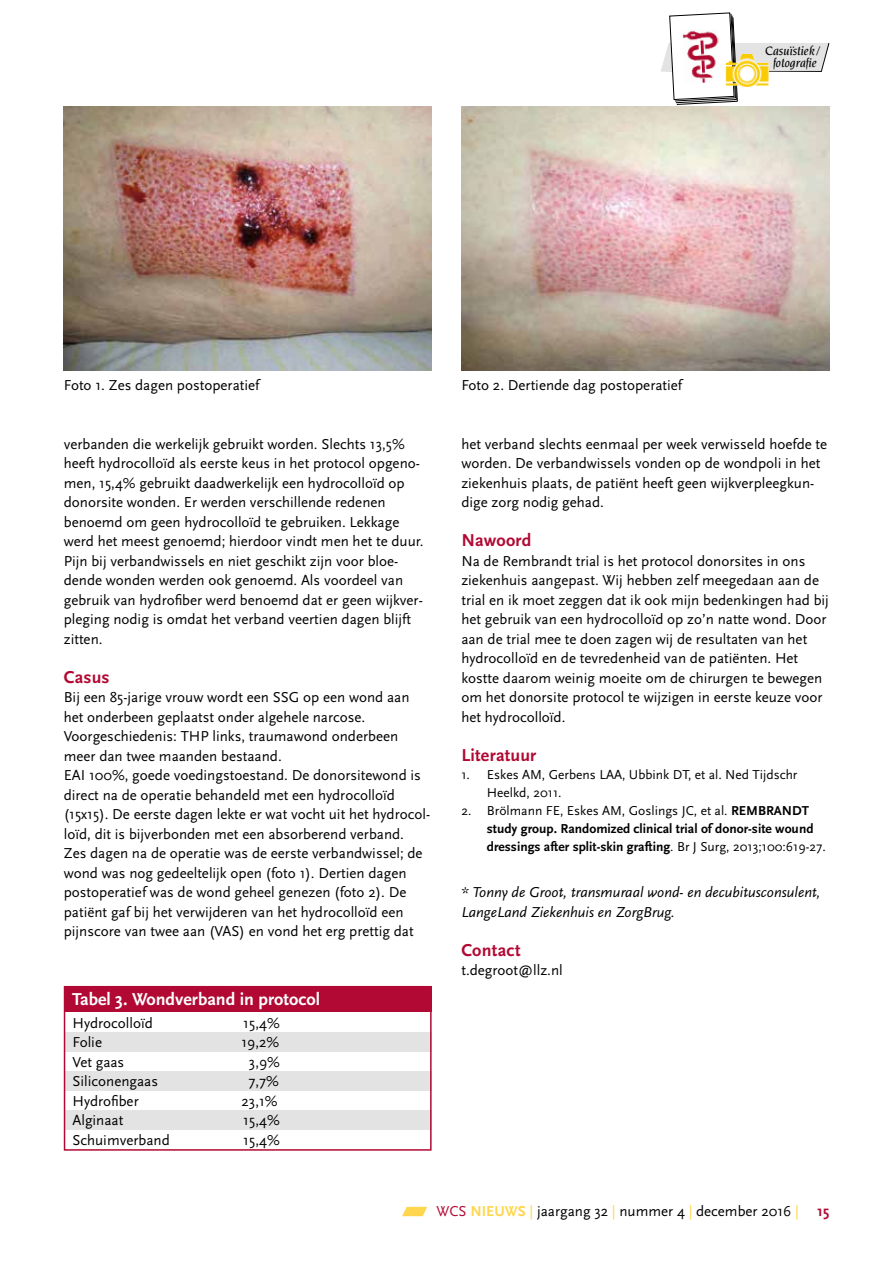
<style>
.page{position:relative;width:893px;height:1263px;background:#fff}
.page>*{position:absolute;margin:0;border:0;box-sizing:border-box;transform-origin:0 0}
.t1{font:700 18px "Scala Sans";letter-spacing:.01em;color:#b10933}
.t2{font:700 18px "Scala Sans";color:#fff}
.t3{font:15px/19.5px "Scala Sans";color:#000}
.t4{font:italic 15px/19.5px "Scala Sans";color:#000}
.t5{font:700 13.5px/18px "Scala Sans";color:#000}
.t6{font:13.5px/18px "Scala Sans";color:#000}
.t7{font:italic 500 13.2px/12.6px "Novarese Std";color:#000;text-align:center}
.s1{font-weight:400}
.s2{color:#b10933}
.s3{font-weight:700;color:#ffd64d}
.s4{color:#ffd64d}
.s5{font-weight:700;color:#b10933}
</style>
<div class="page">
<svg style="left:402px;top:1207px;width:25px;height:9px"></svg>
<img style="left:64px;top:106px;width:368px;height:265px">
<img style="left:461px;top:106px;width:368px;height:265px">
<div style="left:64px;top:1032px;width:368px;height:20px;background:#e3e3e3"></div>
<div style="left:64px;top:1071px;width:368px;height:20px;background:#e3e3e3"></div>
<div style="left:64px;top:1110px;width:368px;height:20px;background:#e3e3e3"></div>
<div style="left:64px;top:986px;width:368px;height:25px;background:#b10933"></div>
<div style="left:64px;top:986px;width:368px;height:165px;border:2px solid #b10933"></div>
<svg style="left:661px;top:12px;width:169px;height:93px"></svg>
<img style="left:683px;top:29px;width:38px;height:55px">
<img style="left:726px;top:55px;width:42px;height:32px">
<p class="t7" style="left:765px;top:44px;width:56px">Casuïstiek / fotografie</p>
<p class="t3" style="left:64px;top:376px;width:197px">Foto 1. Zes dagen postoperatief</p>
<p class="t3" style="left:461px;top:376px;width:222px">Foto 2. Dertiende dag postoperatief</p>
<p class="t3" style="left:64px;top:434px;width:361px">verbanden die werkelijk gebruikt worden. Slechts 13,5% heeft hydrocolloïd als eerste keus in het protocol opgeno&shy;men, 15,4% gebruikt daadwerkelijk een hydrocolloïd op donorsite wonden. Er werden verschillende redenen benoemd om geen hydrocolloïd te gebruiken. Lekkage werd het meest genoemd; hierdoor vindt men het te duur.<br>Pijn bij verbandwissels en niet geschikt zijn voor bloe&shy;dende wonden werden ook genoemd. Als voordeel van gebruik van hydrofiber werd benoemd dat er geen wijkver&shy;pleging nodig is omdat het verband veertien dagen blijft zitten.</p>
<p class="t1" style="left:64px;top:667px;width:47px">Casus</p>
<p class="t3" style="left:64px;top:688px;width:368px">Bij een 85-jarige vrouw wordt een SSG op een wond aan het onderbeen geplaatst onder algehele narcose.<br>Voorgeschiedenis: THP links, traumawond onderbeen meer dan twee maanden bestaand.<br>EAI 100%, goede voedingstoestand. De donorsitewond is direct na de operatie behandeld met een hydrocolloïd (15x15). De eerste dagen lekte er wat vocht uit het hydrocol&shy;loïd, dit is bijverbonden met een absorberend verband.<br>Zes dagen na de operatie was de eerste verbandwissel; de wond was nog gedeeltelijk open (foto 1). Dertien dagen postoperatief was de wond geheel genezen (foto 2). De patiënt gaf bij het verwijderen van het hydrocolloïd een pijnscore van twee aan (VAS) en vond het erg prettig dat</p>
<p class="t2" style="left:72px;top:990px;width:249px">Tabel 3. Wondverband in protocol</p>
<p class="t3" style="left:72px;top:1013px;width:82px">Hydrocolloïd</p>
<p class="t3" style="left:243px;top:1013px;width:38px">15,4%</p>
<p class="t3" style="left:72px;top:1033px;width:31px">Folie</p>
<p class="t3" style="left:241px;top:1033px;width:39px">19,2%</p>
<p class="t3" style="left:72px;top:1052px;width:53px">Vet gaas</p>
<p class="t3" style="left:249px;top:1052px;width:33px">3,9%</p>
<p class="t3" style="left:72px;top:1072px;width:87px">Siliconengaas</p>
<p class="t3" style="left:248px;top:1072px;width:32px">7,7%</p>
<p class="t3" style="left:72px;top:1091px;width:68px">Hydrofiber</p>
<p class="t3" style="left:241px;top:1091px;width:38px">23,1%</p>
<p class="t3" style="left:72px;top:1111px;width:52px">Alginaat</p>
<p class="t3" style="left:243px;top:1111px;width:38px">15,4%</p>
<p class="t3" style="left:72px;top:1130px;width:99px">Schuimverband</p>
<p class="t3" style="left:243px;top:1130px;width:38px">15,4%</p>
<p class="t3" style="left:461px;top:434px;width:367px">het verband slechts eenmaal per week verwisseld hoefde te worden. De verbandwissels vonden op de wondpoli in het ziekenhuis plaats, de patiënt heeft geen wijkverpleegkun&shy;dige zorg nodig gehad.</p>
<p class="t1" style="left:461px;top:531px;width:72px">Nawoord</p>
<p class="t3" style="left:461px;top:551px;width:369px">Na de Rembrandt trial is het protocol donorsites in ons ziekenhuis aangepast. Wij hebben zelf meegedaan aan de trial en ik moet zeggen dat ik ook mijn bedenkingen had bij het gebruik van een hydrocolloïd op zo’n natte wond. Door aan de trial mee te doen zagen wij de resultaten van het hydrocolloïd en de tevredenheid van de patiënten. Het kostte daarom weinig moeite om de chirurgen te bewegen om het donorsite protocol te wijzigen in eerste keuze voor het hydrocolloïd.</p>
<p class="t1" style="left:461px;top:745px;width:76px">Literatuur</p>
<p class="t6" style="left:487px;top:766px;width:312px;text-indent:-26px">1. Eskes AM, Gerbens LAA, Ubbink DT, et al. Ned Tijdschr<br>Heelkd, 2011.</p>
<p class="t5" style="left:487px;top:802px;width:341px;text-indent:-26px"><span class="s1">2. Brölmann FE, Eskes AM, Goslings JC, et al.</span> REMBRANDT study group. Randomized clinical trial of donor-site wound dressings after split-skin grafting<span class="s1">. Br J Surg, 2013;100:619-27.</span></p>
<p class="t4" style="left:461px;top:883px;width:361px">* Tonny de Groot, transmuraal wond- en decubitusconsulent,<br>LangeLand Ziekenhuis en ZorgBrug.</p>
<p class="t1" style="left:461px;top:940px;width:61px">Contact</p>
<p class="t3" style="left:461px;top:961px;width:103px">t.degroot@llz.nl</p>
<p class="t3" style="left:437px;top:1202px;width:394px"><span class="s2">WCS</span> <span class="s3">NIEUWS</span> <span class="s4">|</span> jaargang 32 <span class="s4">|</span> nummer 4 <span class="s4">|</span> december 2016 <span class="s4">|</span> <span class="s5">15</span></p>
</div>
